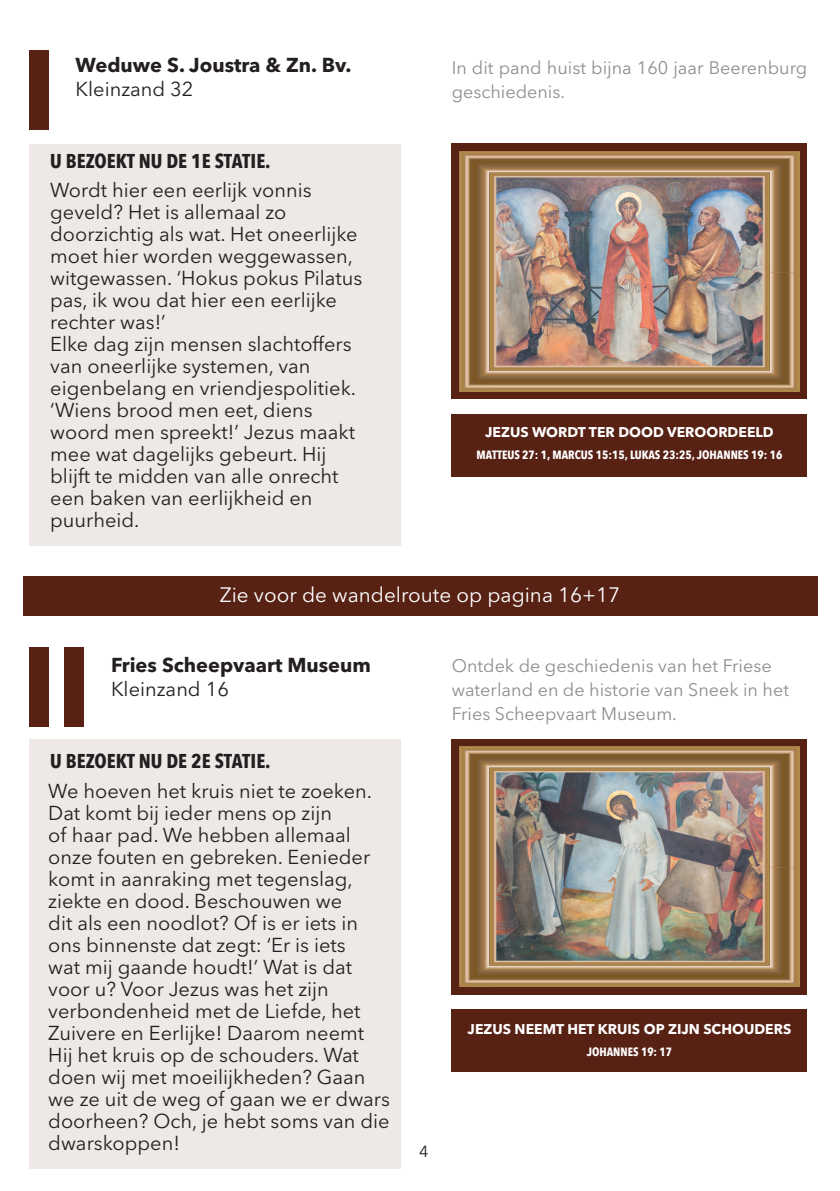
<style>
.page{position:relative;width:840px;height:1191px;background:#fff}
.page>*{position:absolute;margin:0;border:0;box-sizing:border-box;transform-origin:0 0}
.t1{font:700 112.4px "Avenir Next LT Pro";color:#572114}
.t2{font:20.8px "Avenir Next LT Pro";color:#fff}
.t3{font:20px/22px "Avenir Next LT Pro";color:#231f20}
.t4{font:700 20px "Avenir Next LT Pro";color:#231f20}
.t5{font:700 20px "Avenir Next Condensed";color:#231f20}
.t6{font:18px/24px "Avenir Next LT Pro";color:#8d8f90}
.t7{font:16px "Avenir Next LT Pro";color:#231f20}
.t8{font:700 14px "Avenir Next LT Pro";color:#fff}
.t9{font:700 12px "Avenir Next Condensed";color:#fff}
</style>
<div class="page">
<div style="left:29px;top:144px;width:371px;height:402px;background:#eee9e7"></div>
<div style="left:29px;top:739px;width:371px;height:429px;background:#eee9e7"></div>
<div style="left:451px;top:144px;width:355px;height:255px;background:#572114"></div>
<img style="left:459px;top:151px;width:339px;height:240px">
<div style="left:451px;top:414px;width:355px;height:62px;background:#572114"></div>
<div style="left:451px;top:739px;width:355px;height:255px;background:#572114"></div>
<img style="left:459px;top:746px;width:339px;height:240px">
<div style="left:451px;top:1009px;width:355px;height:63px;background:#572114"></div>
<div style="left:23px;top:576px;width:793px;height:39px;background:#572114"></div>
<h1 class="t1" style="left:21px;top:22px;width:37px">I</h1>
<p class="t4" style="left:76px;top:53px;width:277px">Weduwe S. Joustra &amp; Zn. Bv.</p>
<p class="t3" style="left:76px;top:78px;width:119px">Kleinzand 32</p>
<p class="t5" style="left:50px;top:149px;width:222px">U BEZOEKT NU DE 1E STATIE.</p>
<p class="t3" style="left:50px;top:178px;width:313px">Wordt hier een eerlijk vonnis geveld? Het is allemaal zo doorzichtig als wat. Het oneerlijke moet hier worden weggewassen, witgewassen. ‘Hokus pokus Pilatus pas, ik wou dat hier een eerlijke rechter was!’<br>Elke dag zijn mensen slachtoffers van oneerlijke systemen, van eigenbelang en vriendjespolitiek. ‘Wiens brood men eet, diens woord men spreekt!’ Jezus maakt mee wat dagelijks gebeurt. Hij blijft te midden van alle onrecht een baken van eerlijkheid en puurheid.</p>
<p class="t6" style="left:451px;top:56px;width:357px">In dit pand huist bijna 160 jaar Beerenburg geschiedenis.</p>
<p class="t8" style="left:485px;top:424px;width:290px">JEZUS WORDT TER DOOD VEROORDEELD</p>
<p class="t9" style="left:476px;top:447px;width:307px">MATTEUS 27: 1, MARCUS 15:15, LUKAS 23:25, JOHANNES 19: 16</p>
<h1 class="t1" style="left:21px;top:618px;width:73px">II</h1>
<p class="t2" style="left:220px;top:582px;width:401px">Zie voor de wandelroute op pagina 16+17</p>
<p class="t4" style="left:111px;top:653px;width:261px">Fries Scheepvaart Museum</p>
<p class="t3" style="left:111px;top:678px;width:119px">Kleinzand 16</p>
<p class="t6" style="left:451px;top:653px;width:339px">Ontdek de geschiedenis van het Friese waterland en de historie van Sneek in het<br>Fries Scheepvaart Museum.</p>
<p class="t5" style="left:50px;top:749px;width:222px">U BEZOEKT NU DE 2E STATIE.</p>
<p class="t3" style="left:48px;top:780px;width:343px">We hoeven het kruis niet te zoeken.<br>Dat komt bij ieder mens op zijn<br>of haar pad. We hebben allemaal onze fouten en gebreken. Eenieder komt in aanraking met tegenslag, ziekte en dood. Beschouwen we<br>dit als een noodlot? Of is er iets in ons binnenste dat zegt: ‘Er is iets<br>wat mij gaande houdt!’ Wat is dat voor u? Voor Jezus was het zijn verbondenheid met de Liefde, het<br>Zuivere en Eerlijke! Daarom neemt<br>Hij het kruis op de schouders. Wat doen wij met moeilijkheden? Gaan we ze uit de weg of gaan we er dwars doorheen? Och, je hebt soms van die dwarskoppen!</p>
<p class="t7" style="left:419px;top:1141px;width:11px">4</p>
<p class="t8" style="left:467px;top:1021px;width:325px">JEZUS NEEMT HET KRUIS OP ZIJN SCHOUDERS</p>
<p class="t9" style="left:586px;top:1044px;width:87px">JOHANNES 19: 17</p>
</div>
